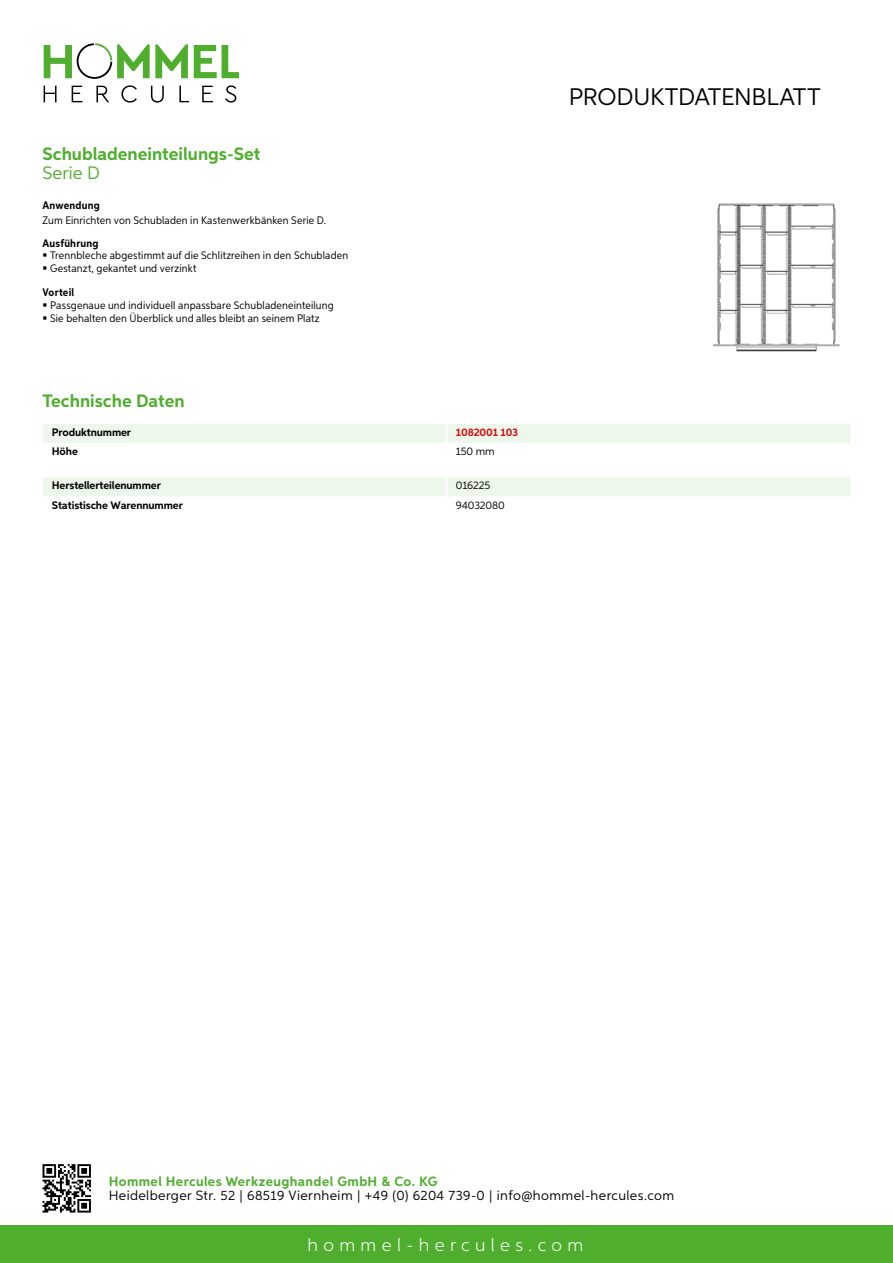
<style>
.page{position:relative;width:893px;height:1263px;background:#fff}
.page>*{position:absolute;margin:0;border:0;box-sizing:border-box;transform-origin:0 0}
.t1{font:24px "Aspira";letter-spacing:-.01em;color:#000}
.t2{font:700 18px "Aspira";color:#50ae2f}
.t3{font:300 18px "Aspira";letter-spacing:.3em;color:#fff}
.t4{font:18px "Aspira";color:#50ae2f}
.t5{font:13.5px "Aspira";letter-spacing:.03em;color:#000}
.t6{font:700 13.5px "Aspira";letter-spacing:.03em;color:#50ae2f}
.t7{font:10.95px/12.8px "Aspira Nar";letter-spacing:.015em;color:#000}
.t8{font:700 10.95px "Aspira";letter-spacing:-.01em;color:#000}
.t9{font:700 10.95px "Aspira Nar";letter-spacing:.02em;color:#000}
.t10{font:10.95px "Aspira";letter-spacing:-.01em;color:#000}
.t11{font:700 10.95px "Aspira";letter-spacing:-.01em;color:#cd1013}
</style>
<div class="page">
<div style="left:0;top:1226px;width:893px;height:37px;background:#50ae2f"></div>
<svg style="left:43px;top:1164px;width:48px;height:48px"></svg>
<svg style="left:194px;top:45px;width:45px;height:33px"></svg>
<svg style="left:44px;top:43px;width:144px;height:36px"></svg>
<svg style="left:44px;top:86px;width:13px;height:16px"></svg>
<svg style="left:72px;top:86px;width:10px;height:16px"></svg>
<svg style="left:96px;top:86px;width:13px;height:16px"></svg>
<svg style="left:121px;top:85px;width:16px;height:18px"></svg>
<svg style="left:151px;top:86px;width:13px;height:17px"></svg>
<svg style="left:179px;top:86px;width:10px;height:16px"></svg>
<svg style="left:202px;top:86px;width:11px;height:16px"></svg>
<svg style="left:225px;top:85px;width:11px;height:18px"></svg>
<div style="left:43px;top:424px;width:807px;height:19px;background:#eef7eb"></div>
<div style="left:43px;top:477px;width:807px;height:19px;background:#eef7eb"></div>
<img style="left:713px;top:203px;width:127px;height:148px">
<h2 class="t2" style="left:43px;top:142px;width:220px">Schubladeneinteilungs-Set</h2>
<h2 class="t4" style="left:43px;top:162px;width:56px">Serie D</h2>
<p class="t9" style="left:43px;top:199px;width:59px">Anwendung</p>
<p class="t7" style="left:43px;top:214px;width:285px">Zum Einrichten von Schubladen in Kastenwerkbänken Serie D.</p>
<p class="t9" style="left:43px;top:236px;width:58px">Ausführung</p>
<p class="t7" style="left:50px;top:249px;width:300px">Trennbleche abgestimmt auf die Schlitzreihen in den Schubladen<br>Gestanzt, gekantet und verzinkt</p>
<p class="t9" style="left:43px;top:286px;width:33px">Vorteil</p>
<p class="t7" style="left:50px;top:299px;width:285px">Passgenaue und individuell anpassbare Schubladeneinteilung<br>Sie behalten den Überblick und alles bleibt an seinem Platz</p>
<h2 class="t2" style="left:43px;top:390px;width:144px">Technische Daten</h2>
<p class="t8" style="left:52px;top:425px;width:81px">Produktnummer</p>
<p class="t11" style="left:456px;top:425px;width:64px">1082001 103</p>
<p class="t8" style="left:52px;top:444px;width:28px">Höhe</p>
<p class="t10" style="left:456px;top:444px;width:40px">150 mm</p>
<p class="t8" style="left:52px;top:479px;width:111px">Herstellerteilenummer</p>
<p class="t10" style="left:456px;top:479px;width:36px">016225</p>
<p class="t8" style="left:52px;top:498px;width:132px">Statistische Warennummer</p>
<p class="t10" style="left:456px;top:498px;width:51px">94032080</p>
<h1 class="t1" style="left:569px;top:82px;width:253px">Produktdatenblatt</h1>
<p class="t6" style="left:109px;top:1172px;width:330px">Hommel Hercules Werkzeughandel GmbH &amp; Co. KG</p>
<p class="t5" style="left:109px;top:1187px;width:567px">Heidelberger Str. 52 | 68519 Viernheim | +49 (0) 6204 739-0 | info@hommel-hercules.com</p>
<h2 class="t3" style="left:307px;top:1234px;width:277px">hommel-hercules.com</h2>
</div>
